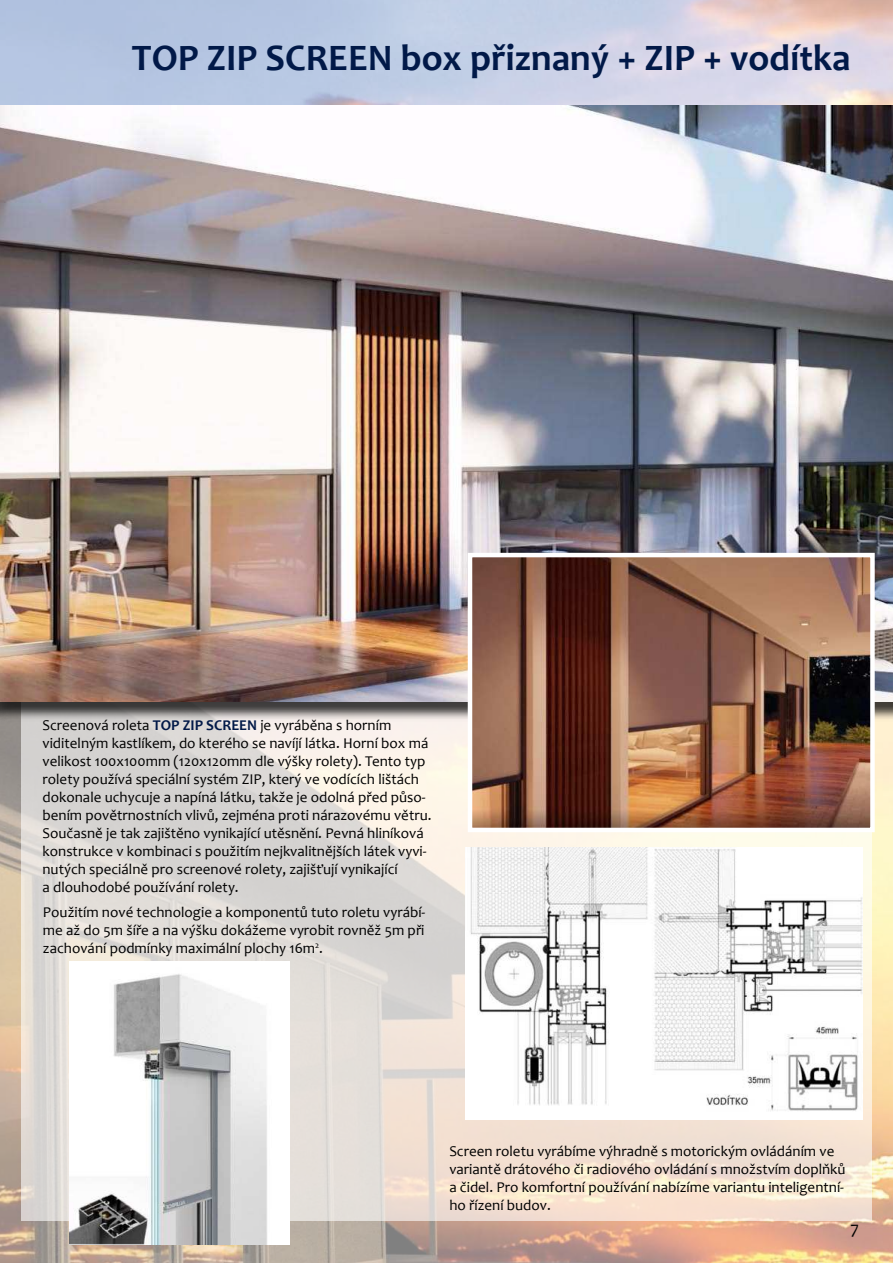
<style>
.page{position:relative;width:893px;height:1263px;background:#fff}
.page>*{position:absolute;margin:0;border:0;box-sizing:border-box;transform-origin:0 0}
.t1{font:700 37.5px "Candara";color:#011948}
.t2{font:18px "Candara";color:#000}
.t3{font:15px/18px "Candara";color:#000}
.s1{font-weight:700;color:#011948}
</style>
<div class="page">
<img style="left:0;top:0;width:893px;height:1263px">
<svg style="left:21px;top:721px;width:851px;height:499px;background:#e6dfd7"></svg>
<img style="left:0;top:106px;width:893px;height:596px">
<img style="left:473px;top:558px;width:397px;height:269px">
<div style="left:468px;top:553px;width:407px;height:279px;border:4px solid #fff"></div>
<img style="left:466px;top:847px;width:396px;height:273px">
<img style="left:69px;top:961px;width:221px;height:283px">
<h1 class="t1" style="left:132px;top:34px;width:720px">TOP ZIP SCREEN box přiznaný + ZIP + vodítka</h1>
<p class="t3" style="left:43px;top:717px;width:390px">Screenová roleta <span class="s1">TOP ZIP SCREEN</span> je vyráběna s horním viditelným kastlíkem, do kterého se navíjí látka. Horní box má velikost 100x100mm (120x120mm dle výšky rolety). Tento typ rolety používá speciální systém ZIP, který ve vodících lištách dokonale uchycuje a napíná látku, takže je odolná před půso&shy;bením povětrnostních vlivů, zejména proti nárazovému větru.<br>Současně je tak zajištěno vynikající utěsnění. Pevná hliníková konstrukce v kombinaci s použitím nejkvalitnějších látek vyvi&shy;nutých speciálně pro screenové rolety, zajišťují vynikající<br>a dlouhodobé používání rolety.</p>
<p class="t3" style="left:43px;top:903px;width:384px;text-align:justify">Použitím nové technologie a komponentů tuto roletu vyrábí&shy;me až do 5m šíře a na výšku dokážeme vyrobit rovněž 5m při zachování podmínky maximální plochy 16m<sup>2</sup>.</p>
<p class="t3" style="left:449px;top:1142px;width:398px">Screen roletu vyrábíme výhradně s motorickým ovládáním ve variantě drátového či radiového ovládání s množstvím doplňků a čidel. Pro komfortní používání nabízíme variantu inteligentní&shy;ho řízení budov.</p>
<p class="t2" style="left:850px;top:1221px;width:10px">7</p>
</div>
